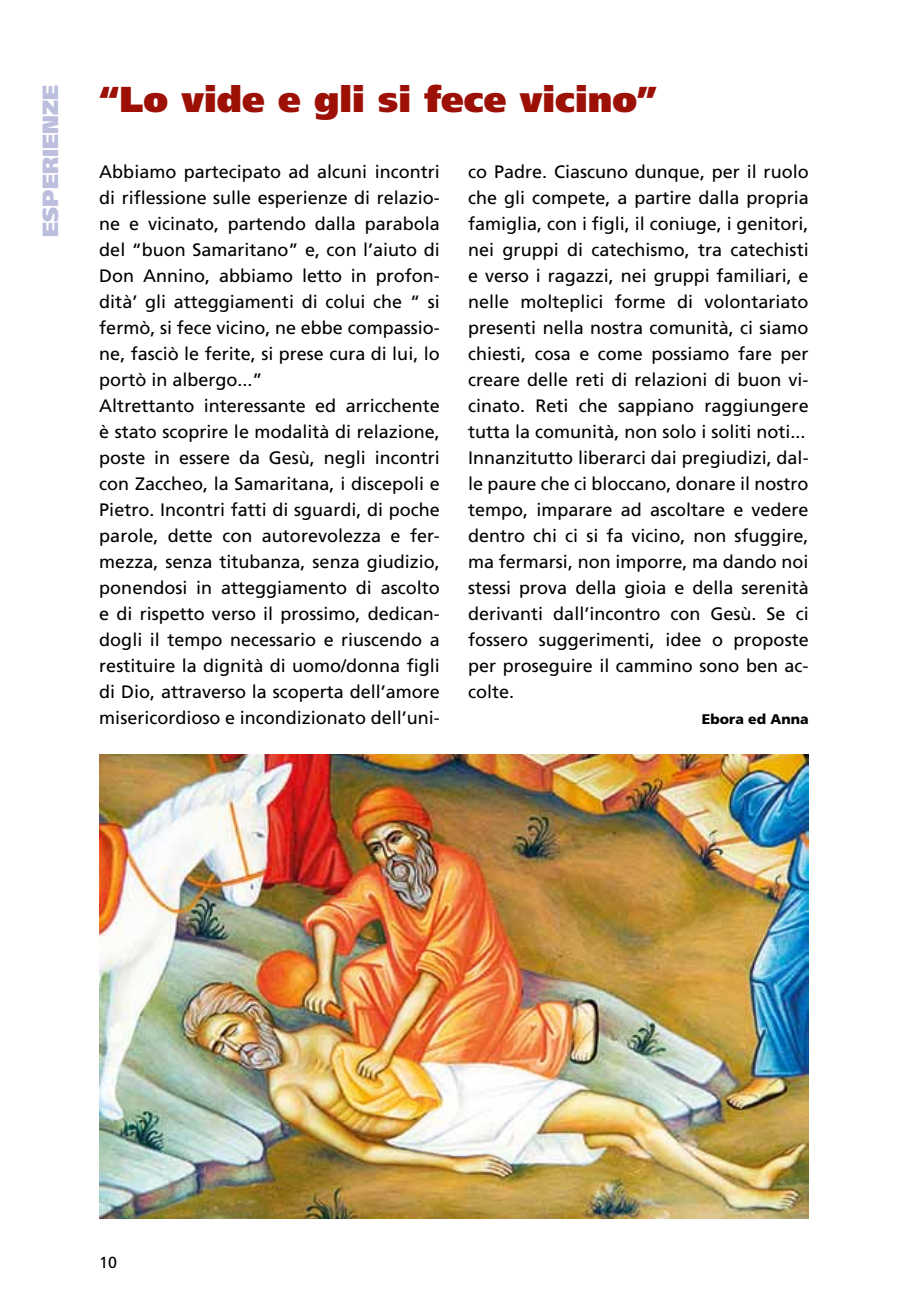
<style>
.page{position:relative;width:908px;height:1304px;background:#fff}
.page>*{position:absolute;margin:0;border:0;box-sizing:border-box;transform-origin:0 0}
.t1{font:900 36px "Frutiger";color:#9c1006}
.t2{font:900 22px "Frutiger";color:#bbbedc}
.t3{font:18px/26px "Frutiger";color:#000}
.t4{font:16px "Frutiger";color:#000}
.t5{font:900 14px "Frutiger";color:#000}
</style>
<div class="page">
<img style="left:99px;top:754px;width:709px;height:465px">
<p class="t2" style="left:37px;top:237px;width:153px;rotate:-90deg">esperienze</p>
<h1 class="t1" style="left:99px;top:78px;width:559px">“Lo vide e gli si fece vicino”</h1>
<p class="t3" style="left:99px;top:159px;width:342px">Abbiamo partecipato ad alcuni incontri di riflessione sulle esperienze di relazio&shy;ne e vicinato, partendo dalla parabola del “buon Samaritano” e, con l’aiuto di Don Annino, abbiamo letto in profon&shy;dità’ gli atteggiamenti di colui che “ si fermò, si fece vicino, ne ebbe compassio&shy;ne, fasciò le ferite, si prese cura di lui, lo portò in albergo...”<br>Altrettanto interessante ed arricchente è stato scoprire le modalità di relazione, poste in essere da Gesù, negli incontri con Zaccheo, la Samaritana, i discepoli e Pietro. I ncontri fatti di sguardi, di poche parole, dette con autorevolezza e fer&shy;mezza, senza titubanza, senza giudizio, ponendosi in atteggiamento di ascolto e di rispetto verso il prossimo, dedican&shy;dogli il tempo necessario e riuscendo a restituire la dignità di uomo/donna figli di Dio, attraverso la scoperta dell’amore misericordioso e incondizionato dell’uni-</p>
<p class="t3" style="left:468px;top:159px;width:342px">co Padre. Ciascuno dunque, per il ruolo che gli compete, a partire dalla propria famiglia, con i figli, il coniuge, i genitori, nei gruppi di catechismo, tra catechisti e verso i ragazzi, nei gruppi familiari, e nelle molteplici forme di volontariato presenti nella nostra comunità, ci siamo chiesti, cosa e come possiamo fare per creare delle reti di relazioni di buon vi&shy;cinato. Reti che sappiano raggiungere tutta la comunità, non solo i soliti noti...<br>I nnanzitutto liberarci dai pregiudizi, dal&shy;le paure che ci bloccano, donare il nostro tempo, imparare ad ascoltare e vedere dentro chi ci si fa vicino, non sfuggire, ma fermarsi, non imporre, ma dando noi stessi prova della gioia e della serenità derivanti dall’incontro con Gesù. Se ci fossero suggerimenti, idee o proposte per proseguire il cammino sono ben ac&shy;colte.</p>
<p class="t5" style="left:701px;top:711px;width:108px">Ebora ed Anna</p>
<p class="t4" style="left:99px;top:1253px;width:19px">10</p>
</div>
